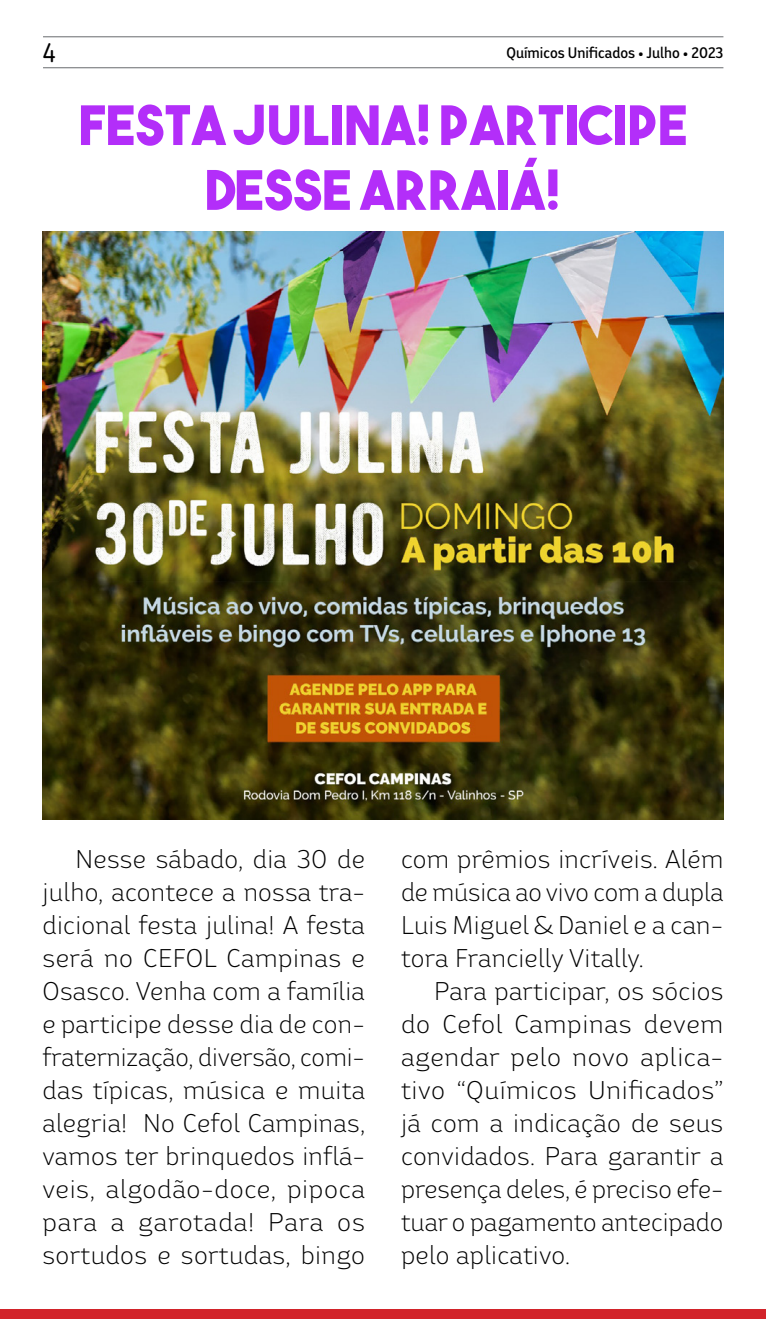
<style>
.page{position:relative;width:766px;height:1319px;background:#fff}
.page>*{position:absolute;margin:0;border:0;box-sizing:border-box;transform-origin:0 0}
.t1{font:54px/64.8px "The Bold Font";color:#b32ef9;text-align:center}
.t2{font:26.1px "Blogger Sans";color:#000}
.t3{font:300 24px/33px "Bw Helder W2";letter-spacing:.01em;color:#000;text-align:justify}
.t4{font:500 14.4px "Bw Helder W1";color:#000}
</style>
<div class="page">
<hr style="left:43px;top:36px;width:680px;height:1px;background:#808285">
<hr style="left:43px;top:67px;width:680px;height:1px;background:#808285">
<div style="left:0;top:1308px;width:765px;height:10px;background:#d2232a"></div>
<img style="left:43px;top:231px;width:680px;height:588px">
<p class="t2" style="left:43px;top:38px;width:15px">4</p>
<p class="t4" style="left:506px;top:44px;width:218px">Químicos Unificados • Julho • 2023</p>
<h1 class="t1" style="left:78px;top:92px;width:610px">FESTA JULINA! PARTICIPE<br>DESSE ARRAIÁ!</h1>
<p class="t3" style="left:43px;top:842px;width:324px;text-indent:33px">Nesse sábado, dia 30 de julho, acontece a nossa tra&shy;dicional festa julina! A festa será no CEFOL Campinas e Osasco. Venha com a família e participe desse dia de con&shy;fraternização, diversão, comi&shy;das típicas, música e muita alegria! No Cefol Campinas, vamos ter brinquedos inflá&shy;veis, algodão-doce, pipoca para a garotada! Para os sortudos e sortudas, bingo</p>
<p class="t3" style="left:401px;top:842px;width:324px">com prêmios incríveis. Além de música ao vivo com a dupla Luis Miguel &amp; Daniel e a can&shy;tora Francielly Vitally.</p>
<p class="t3" style="left:401px;top:974px;width:324px;text-indent:33px">Para participar, os sócios do Cefol Campinas devem agendar pelo novo aplica&shy;tivo “Químicos Unificados” já com a indicação de seus convidados. Para garantir a presença deles, é preciso efe&shy;tuar o pagamento antecipado pelo aplicativo.</p>
</div>
